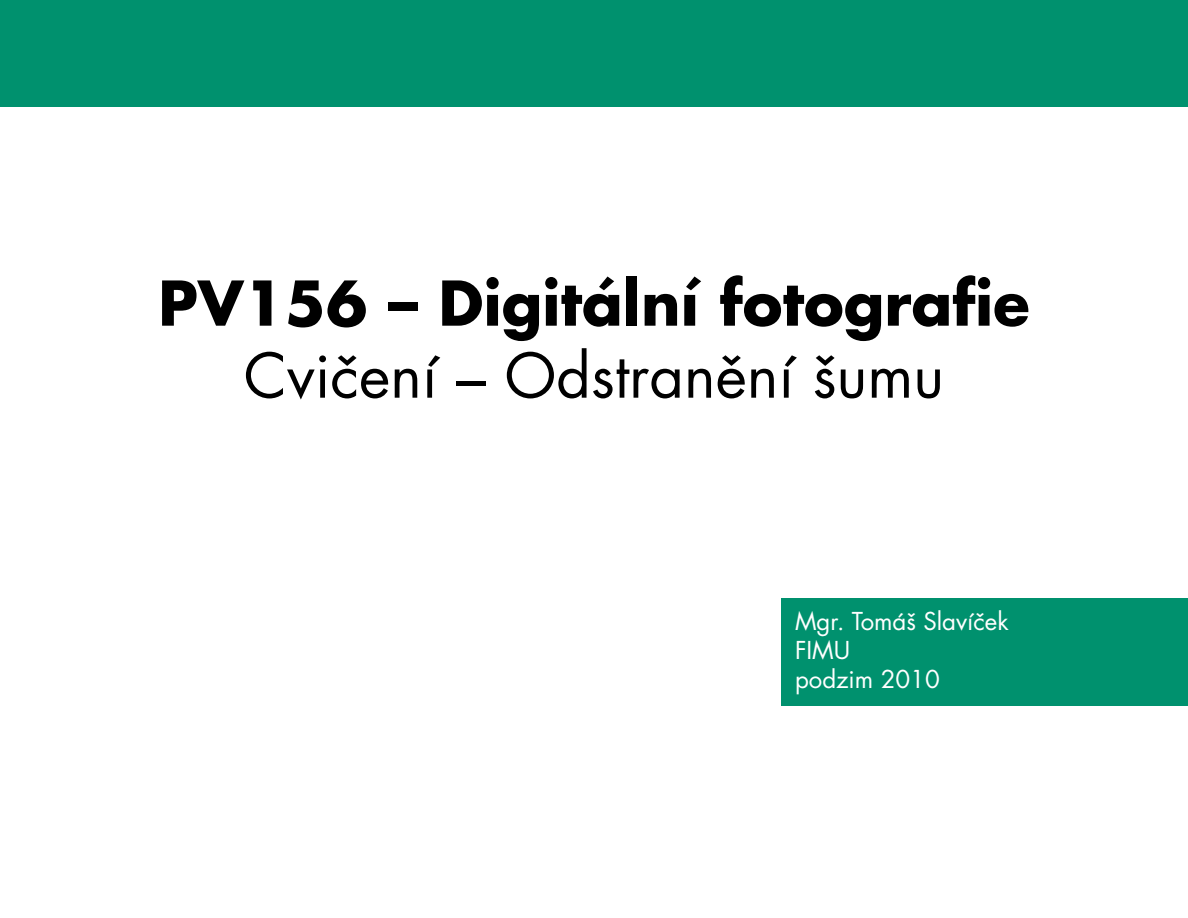
<style>
.page{position:relative;width:1188px;height:918px;background:#fff}
.page>*{position:absolute;margin:0;border:0;box-sizing:border-box;transform-origin:0 0}
.t1{font:700 60px "Futura CE";color:#000}
.t2{font:60px "Futura CE";color:#000}
.t3{font:24px/28.8px "Futura CE";color:#fff}
</style>
<div class="page">
<div style="left:0;top:0;width:1188px;height:106px;background:#00916e"></div>
<div style="left:782px;top:598px;width:406px;height:108px;background:#00916e"></div>
<h1 class="t1" style="left:158px;top:270px;width:873px">PV156 – Digitální fotografie</h1>
<h1 class="t2" style="left:244px;top:334px;width:702px">Cvičení – Odstranění šumu</h1>
<p class="t3" style="left:795px;top:609px;width:215px">Mgr. Tomáš Slavíček<br>FIMU<br>podzim 2010</p>
</div>
